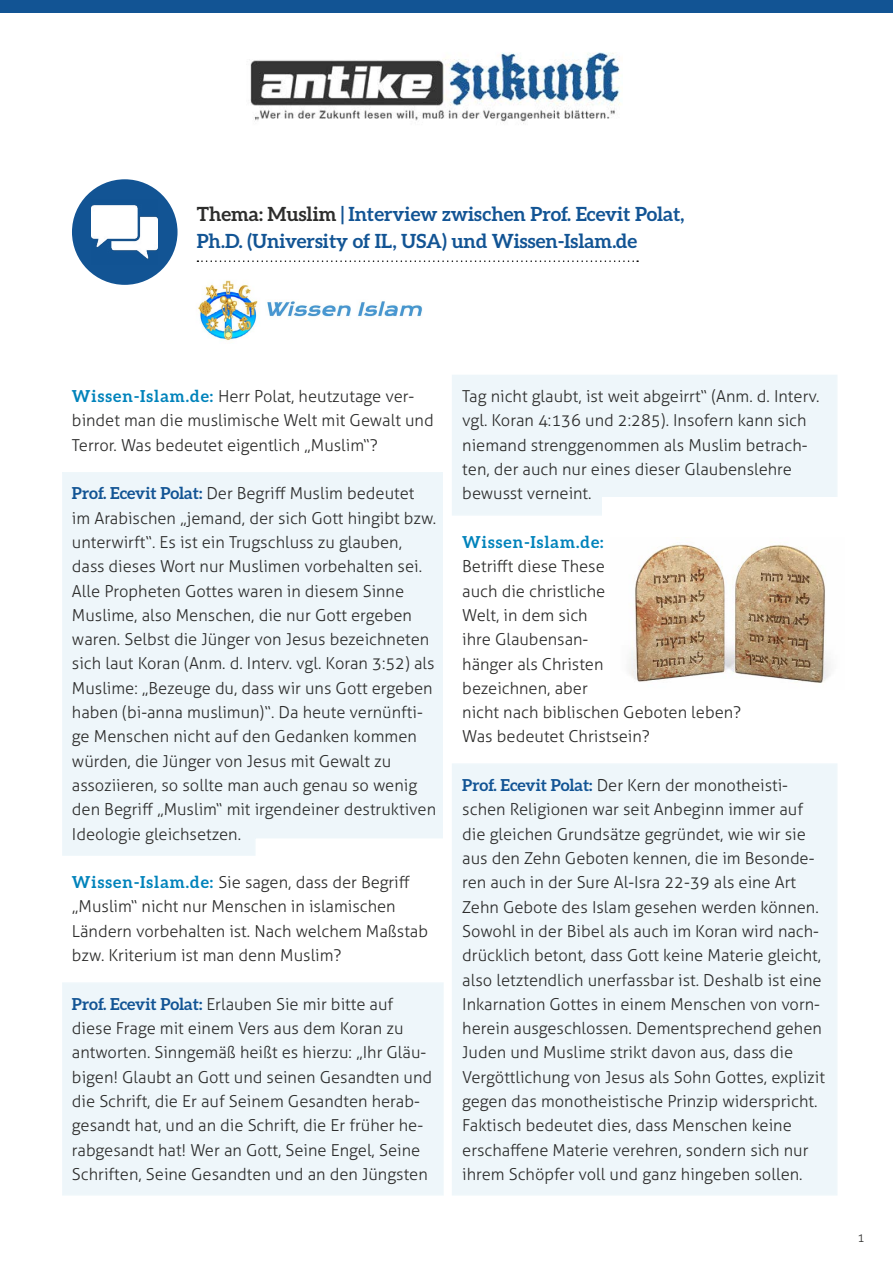
<style>
.page{position:relative;width:893px;height:1263px;background:#fff}
.page>*{position:absolute;margin:0;border:0;box-sizing:border-box;transform-origin:0 0}
.t1{font:700 19.5px/27px "Aleo";color:#125494}
.t2{font:300 16.5px/24.3px "Aller";color:#2d2d2c}
.t3{font:700 16.5px "Aleo";letter-spacing:.06em;color:#0083bb}
.t4{font:300 12px "Aller";color:#2d2d2c}
.s1{color:#2d2d2c}
.s2{font-family:"Aleo";font-weight:700;color:#0083bb}
.s3{font-family:"Aleo";font-weight:700;color:#125494}
</style>
<div class="page">
<div style="left:452px;top:763px;width:385px;height:432px;background:#eef6fa"></div>
<div style="left:62px;top:472px;width:381px;height:384px;background:#eef6fa"></div>
<div style="left:452px;top:375px;width:385px;height:141px;background:#eef6fa"></div>
<img style="left:250px;top:52px;width:371px;height:72px">
<img style="left:197px;top:280px;width:61px;height:61px">
<img style="left:267px;top:301px;width:156px;height:16px">
<div style="left:0;top:0;width:893px;height:13px;background:#125494"></div>
<div style="left:62px;top:982px;width:382px;height:213px;background:#eef6fa"></div>
<div style="left:72px;top:179px;width:106px;height:106px;background:#125494;border-radius:50%"></div>
<img style="left:92px;top:205px;width:66px;height:54px">
<svg style="left:197px;top:260px;width:441px;height:2px"></svg>
<img style="left:628px;top:544px;width:202px;height:139px">
<div style="left:603px;top:497px;width:240px;height:30px;background:#fff"></div>
<p class="t1" style="left:197px;top:200px;width:489px"><span class="s1">Thema: Muslim</span> | Interview zwischen Prof. Ecevit Polat,<br>Ph.D. (University of IL, USA) und Wissen-Islam.de</p>
<p class="t2" style="left:72px;top:384px;width:363px"><span class="s2">Wissen-Islam.de:</span> Herr Polat, heutzutage ver&shy;bindet man die muslimische Welt mit Gewalt und<br>Terror. Was bedeutet eigentlich „Muslim“?</p>
<p class="t2" style="left:72px;top:481px;width:366px"><span class="s3">Prof. Ecevit Polat:</span> Der Begriff Muslim bedeutet im Arabischen „jemand, der sich Gott hingibt bzw. unterwirft“. Es ist ein Trugschluss zu glauben, dass dieses Wort nur Muslimen vorbehalten sei.<br>Alle Propheten Gottes waren in diesem Sinne Muslime, also Menschen, die nur Gott ergeben waren. Selbst die Jünger von Jesus bezeichneten sich laut Koran (Anm. d. Interv. vgl. Koran 3:52) als Muslime: „Bezeuge du, dass wir uns Gott ergeben haben (bi-anna muslimun)“. Da heute vernünfti&shy;ge Menschen nicht auf den Gedanken kommen würden, die Jünger von Jesus mit Gewalt zu assoziieren, so sollte man auch genau so wenig den Begriff „Muslim“ mit irgendeiner destruktiven Ideologie gleichsetzen.</p>
<p class="t2" style="left:72px;top:870px;width:358px"><span class="s2">Wissen-Islam.de:</span> Sie sagen, dass der Begriff „Muslim“ nicht nur Menschen in islamischen Ländern vorbehalten ist. Nach welchem Maßstab bzw. Kriterium ist man denn Muslim?</p>
<p class="t2" style="left:72px;top:992px;width:362px"><span class="s3">Prof. Ecevit Polat:</span> Erlauben Sie mir bitte auf diese Frage mit einem Vers aus dem Koran zu antworten. Sinngemäß heißt es hierzu: „Ihr Gläu&shy;bigen! Glaubt an Gott und seinen Gesandten und die Schrift, die Er auf Seinem Gesandten herab&shy;gesandt hat, und an die Schrift, die Er früher he&shy;rabgesandt hat! Wer an Gott, Seine Engel, Seine Schriften, Seine Gesandten und an den Jüngsten</p>
<p class="t2" style="left:462px;top:384px;width:359px">Tag nicht glaubt, ist weit abgeirrt“ (Anm. d. Interv. vgl. Koran 4:136 und 2:285). Insofern kann sich niemand strenggenommen als Muslim betrach&shy;ten, der auch nur eines dieser Glaubenslehre bewusst verneint.</p>
<p class="t3" style="left:462px;top:532px;width:143px">Wissen-Islam.de:</p>
<p class="t2" style="left:462px;top:554px;width:280px">Betrifft diese These<br>auch die christliche<br>Welt, in dem sich<br>ihre Glaubensan-<br>hänger als Christen<br>bezeichnen, aber<br>nicht nach biblischen Geboten leben?<br>Was bedeutet Christsein?</p>
<p class="t2" style="left:462px;top:773px;width:364px"><span class="s3">Prof. Ecevit Polat:</span> Der Kern der monotheisti&shy;schen Religionen war seit Anbeginn immer auf die gleichen Grundsätze gegründet, wie wir sie aus den Zehn Geboten kennen, die im Besonde&shy;ren auch in der Sure Al-Isra 22-39 als eine Art Zehn Gebote des Islam gesehen werden können.<br>Sowohl in der Bibel als auch im Koran wird nach&shy;drücklich betont, dass Gott keine Materie gleicht, also letztendlich unerfassbar ist. Deshalb ist eine Inkarnation Gottes in einem Menschen von vorn&shy;herein ausgeschlossen. Dementsprechend gehen Juden und Muslime strikt davon aus, dass die Vergöttlichung von Jesus als Sohn Gottes, explizit gegen das monotheistische Prinzip widerspricht.<br>Faktisch bedeutet dies, dass Menschen keine erschaffene Materie verehren, sondern sich nur ihrem Schöpfer voll und ganz hingeben sollen.</p>
<p class="t4" style="left:858px;top:1231px;width:9px">1</p>
</div>
